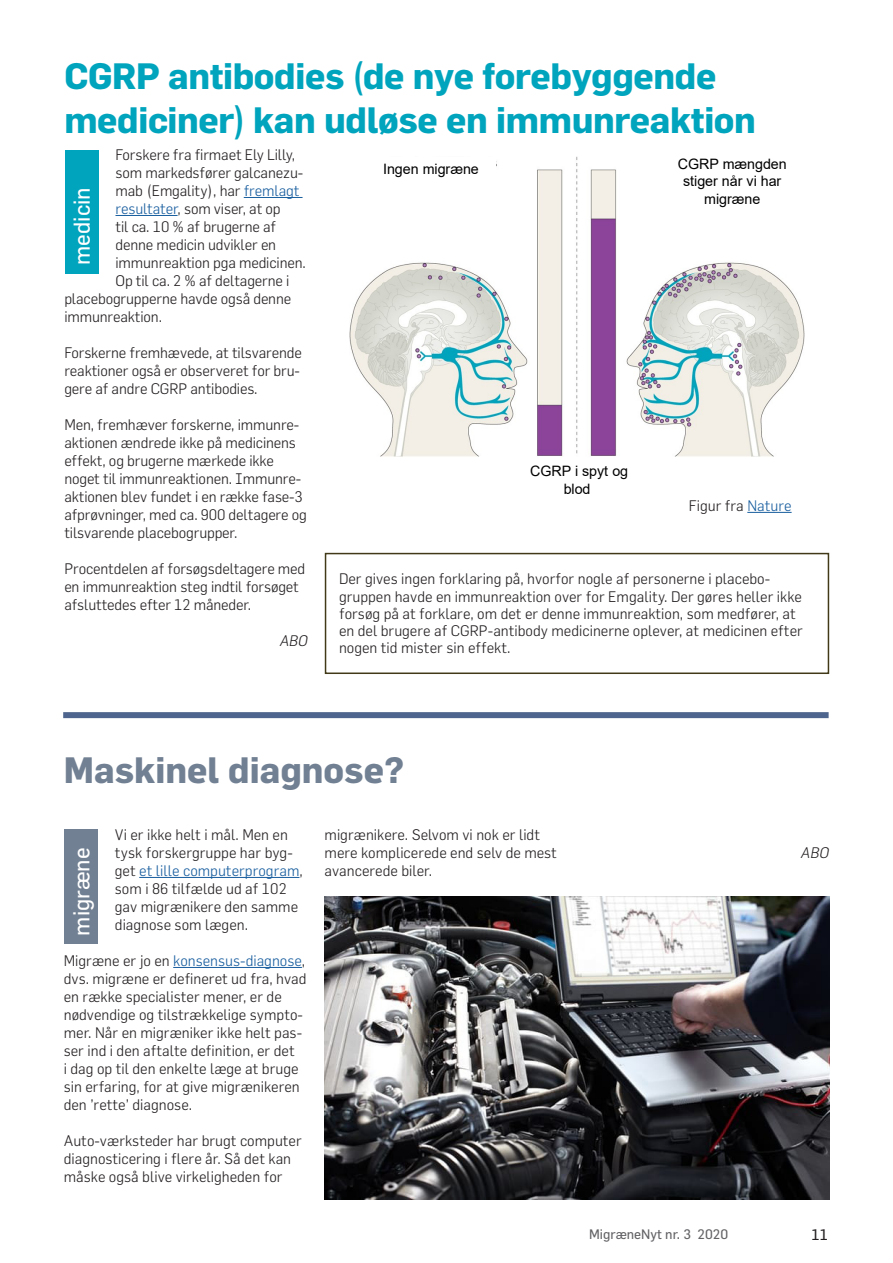
<style>
.page{position:relative;width:893px;height:1263px;background:#fff}
.page>*{position:absolute;margin:0;border:0;box-sizing:border-box;transform-origin:0 0}
.t1{font:700 36px "Flama";letter-spacing:-.01em;color:#00a4bd}
.t2{font:700 36px "Flama";color:#718093}
.t3{font:22.5px "Flama";color:#fff}
.Tekstboks_migrænenyt{font:300 15px/18px "Flama";color:#231f20}
.t4{font:italic 300 15px "Flama";letter-spacing:-.005em;color:#231f20}
.t5{font:15px "Flama";color:#231f20}
.t6{font:14.4px/17.2px "Arial";color:#000;text-align:center}
.t7{font:13.5px "Flama";color:#636366}
.s1{color:#175d9e}
</style>
<div class="page">
<div style="left:63px;top:712px;width:766px;height:6px;background:#4e658d"></div>
<hr style="left:244px;top:197px;width:59px;height:1px;background:#175d9e">
<hr style="left:115px;top:215px;width:63px;height:1px;background:#175d9e">
<div style="left:65px;top:150px;width:33px;height:123px;background:#00a4bd"></div>
<div style="left:325px;top:553px;width:504px;height:121px;border:2px solid #423918"></div>
<img style="left:349px;top:157px;width:456px;height:300px">
<div style="left:366px;top:157px;width:130px;height:23px;background:#fff"></div>
<div style="left:667px;top:152px;width:130px;height:58px;background:#fff"></div>
<hr style="left:139px;top:877px;width:160px;height:1px;background:#175d9e">
<hr style="left:173px;top:967px;width:129px;height:1px;background:#175d9e">
<div style="left:65px;top:829px;width:33px;height:115px;background:#718093"></div>
<img style="left:325px;top:896px;width:504px;height:303px">
<hr style="left:747px;top:512px;width:45px;height:1px;background:#175d9e">
<p class="t1" style="left:64px;top:55px;width:653px">CGRP antibodies (de nye forebyggende</p>
<p class="t1" style="left:64px;top:98px;width:693px">mediciner) kan udløse en immunreaktion</p>
<p class="Tekstboks_migrænenyt" style="left:115px;top:145px;width:181px">Forskere fra firmaet Ely Lilly,</p>
<p class="Tekstboks_migrænenyt" style="left:115px;top:163px;width:189px">som markedsfører galcanezu-</p>
<p class="Tekstboks_migrænenyt" style="left:115px;top:181px;width:185px">mab (Emgality), har <span class="s1">fremlagt</span></p>
<p class="Tekstboks_migrænenyt" style="left:115px;top:199px;width:167px"><span class="s1">resultater</span>, som viser, at op</p>
<p class="Tekstboks_migrænenyt" style="left:115px;top:217px;width:162px">til ca. 10 % af brugerne af</p>
<p class="Tekstboks_migrænenyt" style="left:115px;top:235px;width:162px">denne medicin udvikler en</p>
<p class="Tekstboks_migrænenyt" style="left:115px;top:253px;width:192px">immunreaktion pga medicinen.</p>
<p class="Tekstboks_migrænenyt" style="left:115px;top:271px;width:175px">Op til ca. 2 % af deltagerne i</p>
<p class="Tekstboks_migrænenyt" style="left:64px;top:289px;width:228px">placebogrupperne havde også denne</p>
<p class="Tekstboks_migrænenyt" style="left:64px;top:307px;width:99px">immunreaktion.</p>
<p class="Tekstboks_migrænenyt" style="left:64px;top:343px;width:239px">Forskerne fremhævede, at tilsvarende reaktioner også er observeret for bru&shy;gere af andre CGRP antibodies.</p>
<p class="Tekstboks_migrænenyt" style="left:64px;top:415px;width:244px">Men, fremhæver forskerne, immunre&shy;aktionen ændrede ikke på medicinens effekt, og brugerne mærkede ikke noget til immunreaktionen. Immunre&shy;aktionen blev fundet i en række fase-3 afprøvninger, med ca. 900 deltagere og tilsvarende placebogrupper.</p>
<p class="Tekstboks_migrænenyt" style="left:64px;top:559px;width:242px">Procentdelen af forsøgsdeltagere med en immunreaktion steg indtil forsøget afsluttedes efter 12 måneder.</p>
<p class="t4" style="left:280px;top:632px;width:30px">ABO</p>
<p class="t6" style="left:383px;top:160px;width:97px">Ingen migræne</p>
<p class="t6" style="left:678px;top:155px;width:110px">CGRP mængden stiger når vi har migræne</p>
<p class="t3" style="left:68px;top:265px;width:79px;rotate:-90deg">medicin</p>
<p class="t6" style="left:530px;top:463px;width:100px">CGRP i spyt og blod</p>
<p class="Tekstboks_migrænenyt" style="left:689px;top:496px;width:104px">Figur fra <span class="s1">Nature</span></p>
<p class="Tekstboks_migrænenyt" style="left:339px;top:570px;width:465px;line-height:17.2px">Der gives ingen forklaring på, hvorfor nogle af personerne i placebo&shy;gruppen havde en immunreaktion over for Emgality. Der gøres heller ikke forsøg på at forklare, om det er denne immunreaktion, som medfører, at en del brugere af CGRP-antibody medicinerne oplever, at medicinen efter nogen tid mister sin effekt.</p>
<p class="t2" style="left:64px;top:748px;width:342px">Maskinel diagnose?</p>
<p class="Tekstboks_migrænenyt" style="left:115px;top:825px;width:189px">Vi er ikke helt i mål. Men en tysk forskergruppe har byg&shy;get <span class="s1">et lille computerprogram</span>, som i 86 tilfælde ud af 102 gav migrænikere den samme diagnose som lægen.</p>
<p class="Tekstboks_migrænenyt" style="left:64px;top:951px;width:244px">Migræne er jo en <span class="s1">konsensus-diagnose</span>, dvs. migræne er defineret ud fra, hvad en række specialister mener, er de nødvendige og tilstrækkelige sympto&shy;mer. Når en migræniker ikke helt pas&shy;ser ind i den aftalte definition, er det<br>i dag op til den enkelte læge at bruge sin erfaring, for at give migrænikeren den ’rette’ diagnose.</p>
<p class="Tekstboks_migrænenyt" style="left:64px;top:1131px;width:240px">Auto-værksteder har brugt computer diagnosticering i flere år. Så det kan måske også blive virkeligheden for</p>
<p class="Tekstboks_migrænenyt" style="left:325px;top:825px;width:234px">migrænikere. Selvom vi nok er lidt mere komplicerede end selv de mest avancerede biler.</p>
<p class="t3" style="left:68px;top:935px;width:90px;rotate:-90deg">migræne</p>
<p class="t4" style="left:801px;top:843px;width:30px">ABO</p>
<p class="t7" style="left:589px;top:1225px;width:141px">MigræneNyt nr. 3 2020</p>
<p class="t5" style="left:811px;top:1225px;width:18px">11</p>
</div>
